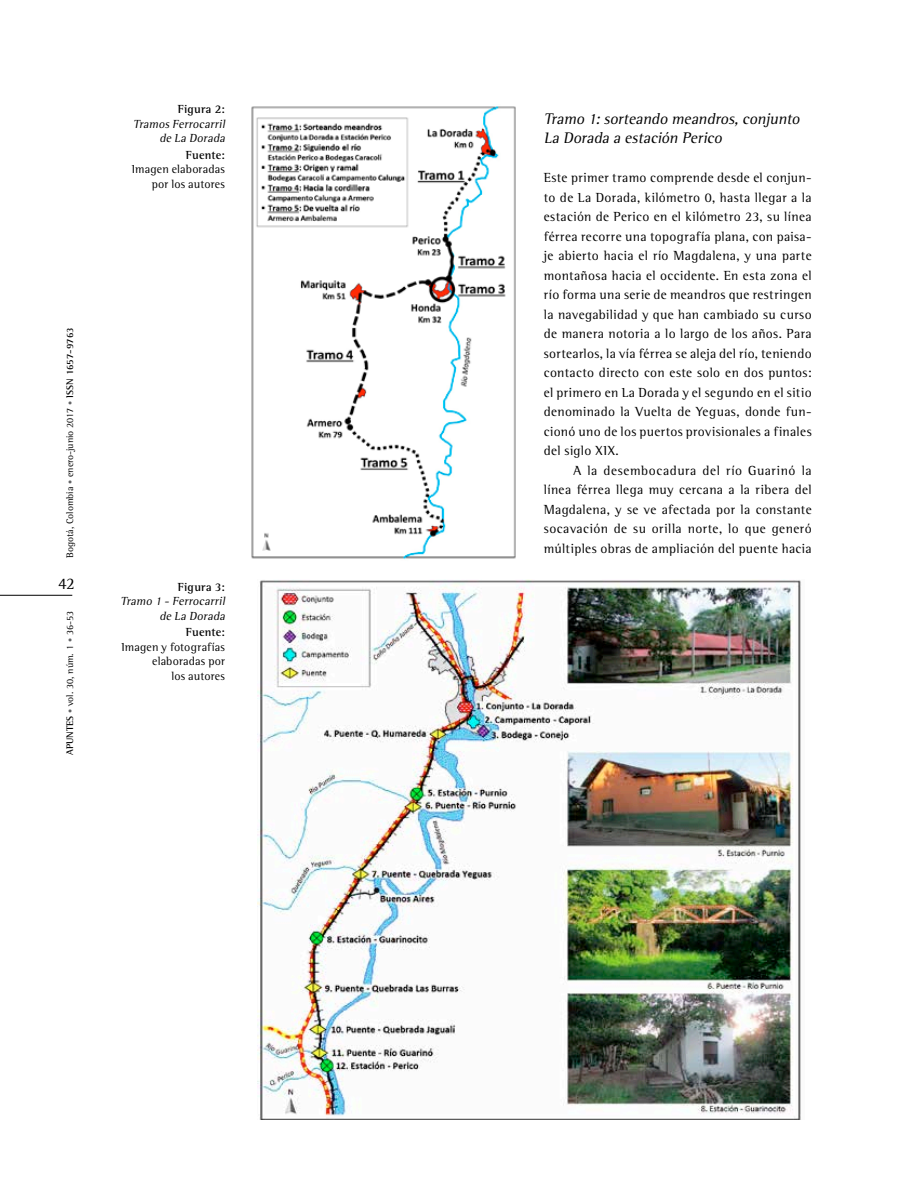
<style>
.page{position:relative;width:918px;height:1188px;background:#fff}
.page>*{position:absolute;margin:0;border:0;box-sizing:border-box;transform-origin:0 0}
.t1{font:16.5px "Agfa Rotis Semi Serif";color:#000}
.Subtítulo_2{font:italic 15.75px/19.5px "Agfa Rotis Semi Serif";color:#000}
.Body_Inicio{font:13.5px/19.5px "Agfa Rotis Semi Serif";letter-spacing:.025em;color:#000;text-align:justify}
.Body_Text{font:13.5px/19.5px "Agfa Rotis Semi Serif";letter-spacing:.025em;color:#000;text-align:justify}
.Pie_de_Foto_Texto_Fu{font:12px/14.4px "Agfa Rotis Semi Serif";letter-spacing:.01em;color:#000;text-align:right}
.Pie_de_Foto_Texto{font:italic 12px/14.4px "Agfa Rotis Semi Serif";color:#000;text-align:right}
.Pie_de_Foto_Subtítul{font:700 12px "Agfa Rotis Semi Serif";letter-spacing:.01em;color:#000}
.t2{font:9.75px "Agfa Rotis Semi Serif";color:#000}
.s1{font-size:8.25px;color:#636466}
.s2{font-weight:700}
</style>
<div class="page">
<hr style="left:0;top:595px;width:72px;height:1px;background:#000">
<img style="left:251px;top:106px;width:265px;height:453px">
<img style="left:257px;top:580px;width:544px;height:540px">
<p class="Pie_de_Foto_Subtítul" style="left:178px;top:102px;width:49px">Figura 2:</p>
<p class="Pie_de_Foto_Texto" style="left:133px;top:117px;width:96px">TramosFerrocarril de La Dorada</p>
<p class="Pie_de_Foto_Subtítul" style="left:186px;top:148px;width:41px">Fuente:</p>
<p class="Pie_de_Foto_Texto_Fu" style="left:132px;top:162px;width:95px">Imagen elaboradas por los autores</p>
<p class="t2" style="left:64px;top:558px;width:232px;rotate:-90deg">Bogotá, Colombia <span class="s1">•</span> enero-junio 2017 <span class="s1">•</span> <span class="s2">ISSN 1657-9763</span></p>
<p class="t1" style="left:58px;top:574px;width:18px">42</p>
<p class="t2" style="left:64px;top:755px;width:145px;rotate:-90deg"><span class="s2">APUNTES</span> <span class="s1">•</span> vol. 30, núm. 1 <span class="s1">•</span> 36-53</p>
<p class="Pie_de_Foto_Subtítul" style="left:178px;top:580px;width:49px">Figura 3:</p>
<p class="Pie_de_Foto_Texto" style="left:121px;top:594px;width:108px">Tramo 1 - Ferrocarril de La Dorada</p>
<p class="Pie_de_Foto_Subtítul" style="left:186px;top:625px;width:41px">Fuente:</p>
<p class="Pie_de_Foto_Texto_Fu" style="left:122px;top:640px;width:105px">Imagen y fotografías elaboradas por<br>los autores</p>
<p class="Subtítulo_2" style="left:544px;top:109px;width:261px">Tramo 1:sorteando meandros,conjunto<br>La Dorada a estación Perico</p>
<p class="Body_Inicio" style="left:544px;top:168px;width:269px">Este primer tramo comprende desde el conjun&shy;to de La Dorada, kilómetro 0, hasta llegar a la estación de Perico en el kilómetro 23, su línea férrea recorre una topografía plana, con paisa&shy;je abierto hacia el río Magdalena, y una parte montañosa hacia el occidente. En esta zona el río forma una serie de meandros que restringen la navegabilidad y que han cambiado su curso de manera notoria a lo largo de los años. Para sortearlos, la vía férrea se aleja del río, teniendo contacto directo con este solo en dos puntos: el primero en La Dorada y el segundo en el sitio denominado la Vuelta de Yeguas, donde fun&shy;cionó uno de los puertos provisionales a finales del siglo XIX.</p>
<p class="Body_Text" style="left:544px;top:460px;width:269px;text-indent:30px">A la desembocadura del río Guarinó la línea férrea llega muy cercana a la ribera del Magdalena, y se ve afectada por la constante socavación de su orilla norte, lo que generó múltiples obras de ampliación del puente hacia</p>
</div>
